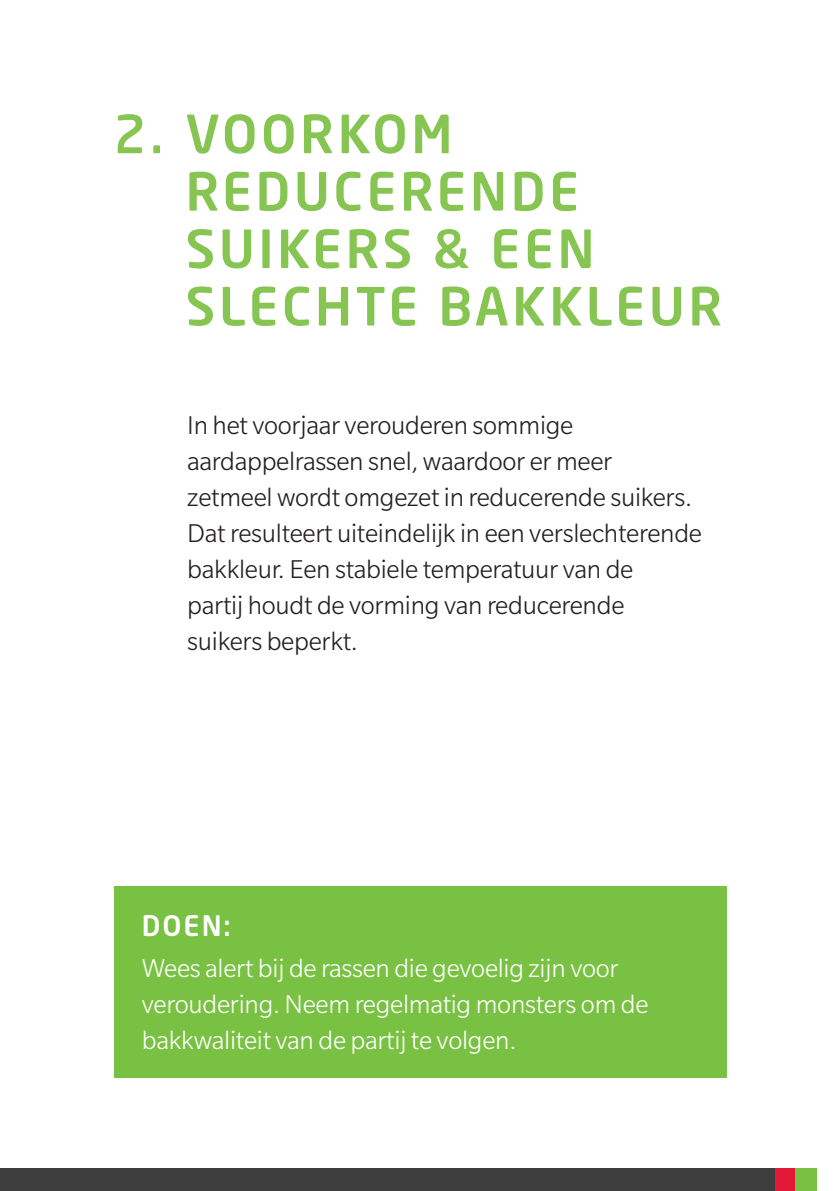
<style>
.page{position:relative;width:840px;height:1191px;background:#fff}
.page>*{position:absolute;margin:0;border:0;box-sizing:border-box;transform-origin:0 0}
.Subjes{font:500 52px/57.4px "Neo Sans Pro";letter-spacing:.07em;color:#86c551}
.Platte_tekst{font:300 28px/36px "Slate Pro";letter-spacing:-.01em;color:#231f20}
.Platte_tekst-2{font:300 28px/36px "Slate Pro";letter-spacing:-.01em;color:#fff}
.Subkop{font:500 28px "Neo Sans Pro";color:#fff}
</style>
<div class="page">
<div style="left:113px;top:885px;width:613px;height:192px;background:#79c142"></div>
<div style="left:773px;top:1169px;width:22px;height:22px;background:#e51836"></div>
<div style="left:795px;top:1169px;width:21px;height:22px;background:#79c142"></div>
<div style="left:0;top:1169px;width:773px;height:22px;background:#3e3e3f"></div>
<p class="Subjes" style="left:185px;top:104px;width:538px;text-indent:-72px">2. VOORKOM<br>REDUCERENDE<br>SUIKERS &amp; EEN<br>SLECHTE BAKKLEUR</p>
<p class="Platte_tekst" style="left:187px;top:406px;width:516px">In het voorjaar verouderen sommige aardappelrassen snel, waardoor er meer zetmeel wordt omgezet in reducerende suikers.<br>Dat resulteert uiteindelijk in een verslechterende bakkleur. Een stabiele temperatuur van de<br>partij houdt de vorming van reducerende suikers beperkt.</p>
<p class="Subkop" style="left:142px;top:907px;width:90px">DOEN:</p>
<p class="Platte_tekst-2" style="left:142px;top:950px;width:508px">Wees alert bij de rassen die gevoelig zijn voor veroudering. Neem regelmatig monsters om de bakkwaliteit van de partij te volgen.</p>
</div>
